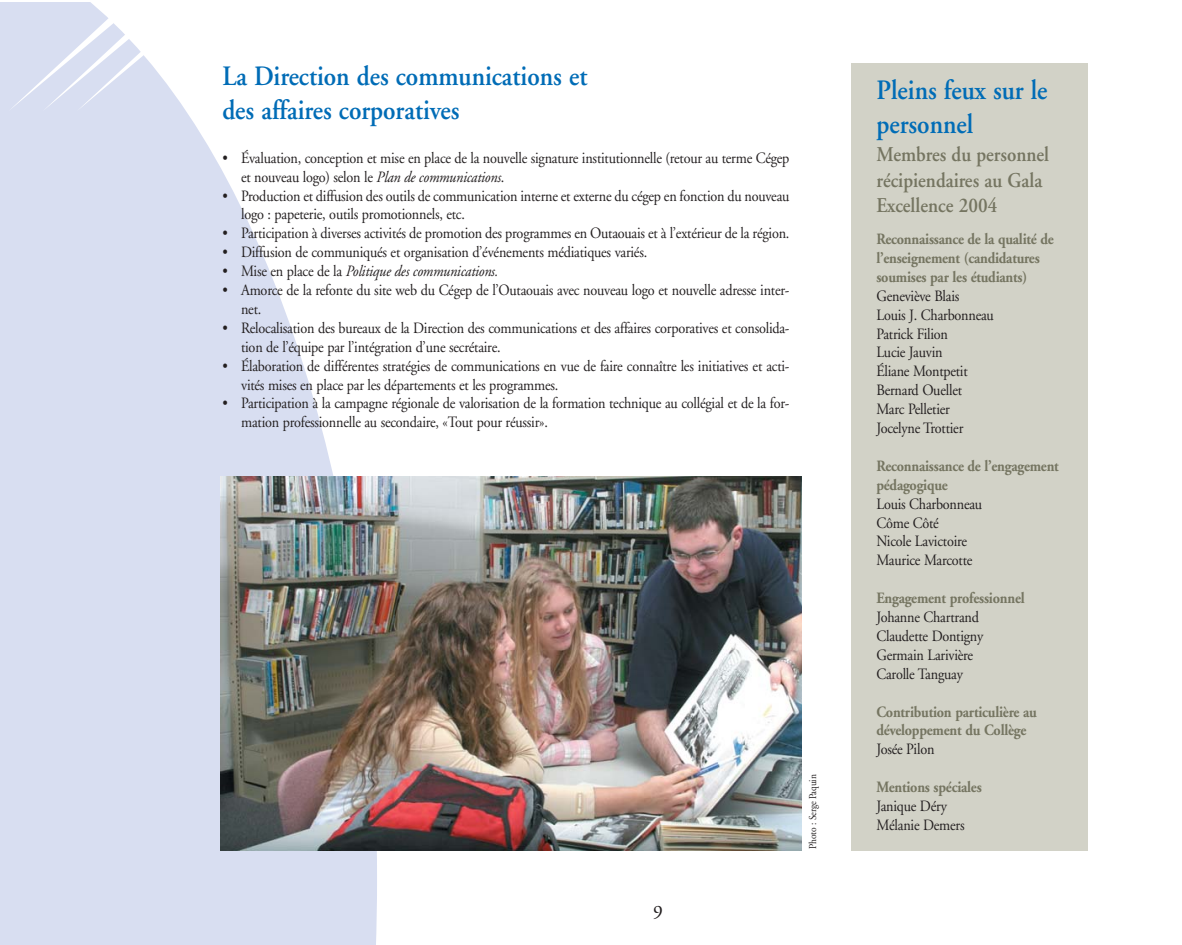
<style>
.page{position:relative;width:1182px;height:945px;background:#fff}
.page>*{position:absolute;margin:0;border:0;box-sizing:border-box;transform-origin:0 0}
.t1{font:600 28px/33.6px "Adobe Garamond";color:#006cb6;scale:.9 1}
.t2{font:600 21px/25.2px "Adobe Garamond";color:#757561;scale:.9 1}
.t3{font:21px "Adobe Garamond Exp";color:#231f20}
.t4{font:15.75px/18.9px "Adobe Garamond";letter-spacing:-.015em;color:#231f20;scale:.9 1}
.t5{font:700 15.75px/18.9px "Adobe Garamond";letter-spacing:-.015em;color:#757561;scale:.9 1}
.t6{font:italic 15.75px "Adobe Garamond";letter-spacing:-.015em;color:#231f20;scale:.9 1}
.t7{font:10.5px "Adobe Garamond";letter-spacing:-.015em;color:#231f20;scale:.9 1}
.s1{font-style:italic}
.s2{font-style:normal}
</style>
<div class="page">
<svg style="left:0;top:3px;width:377px;height:942px;fill:#d8def1"></svg>
<svg style="left:8px;top:3px;width:206px;height:108px"></svg>
<div style="left:850px;top:63px;width:237px;height:787px;background:#d2d2c7"></div>
<img style="left:220px;top:476px;width:581px;height:374px">
<h1 class="t1" style="left:222px;top:62px;width:407px">La Direction des communications et des affaires corporatives</h1>
<p class="t4" style="left:241px;top:150px;width:610px;text-indent:-19px">• Évaluation, conception et mise en place de la nouvelle signature institutionnelle (retour au terme Cégep et nouveau logo) selon le <span class="s1">Plan de communications</span>.</p>
<p class="t4" style="left:241px;top:188px;width:610px;text-indent:-19px">• Production et diffusion des outils de communication interne et externe du cégep en fonction du nouveau logo : papeterie, outils promotionnels, etc.</p>
<p class="t4" style="left:222px;top:225px;width:631px">• Participation à diverses activités de promotion des programmes en Outaouais et à l’extérieur de la région.</p>
<p class="t4" style="left:222px;top:244px;width:473px">• Diffusion de communiqués et organisation d’événements médiatiques variés.</p>
<p class="t6" style="left:222px;top:265px;width:308px"><span class="s2">• Mise en place de la</span> Politique des communications.</p>
<p class="t4" style="left:241px;top:282px;width:610px;text-indent:-19px">• Amorce de la refonte du site web du Cégep de l’Outaouais avec nouveau logo et nouvelle adresse inter&shy;net.</p>
<p class="t4" style="left:241px;top:320px;width:610px;text-indent:-19px">• Relocalisation des bureaux de la Direction des communications et des affaires corporatives et consolida&shy;tion de l’équipe par l’intégration d’une secrétaire.</p>
<p class="t4" style="left:241px;top:358px;width:610px;text-indent:-19px">• Élaboration de différentes stratégies de communications en vue de faire connaître les initiatives et acti&shy;vités mises en place par les départements et les programmes.</p>
<p class="t4" style="left:241px;top:395px;width:610px;text-indent:-19px">• Participation à la campagne régionale de valorisation de la formation technique au collégial et de la for&shy;mation professionnelle au secondaire, «Tout pour réussir».</p>
<h2 class="t3" style="left:653px;top:900px;width:11px">9</h2>
<p class="t7" style="left:808px;top:849px;width:84px;rotate:-90deg">Photo : Serge Paquin</p>
<h1 class="t1" style="left:876px;top:76px;width:192px">Pleins feux sur le personnel</h1>
<h2 class="t2" style="left:876px;top:144px;width:193px">Membres du personnel récipiendaires au Gala<br>Excellence 2004</h2>
<p class="t5" style="left:876px;top:231px;width:198px">Reconnaissance de la qualité de l’enseignement (candidatures soumises par les étudiants)</p>
<p class="t4" style="left:876px;top:288px;width:132px">Geneviève Blais<br>Louis J. Charbonneau<br>Patrick Filion<br>Lucie Jauvin<br>Éliane Montpetit<br>Bernard Ouellet<br>Marc Pelletier<br>Jocelyne Trottier</p>
<p class="t5" style="left:876px;top:458px;width:204px">Reconnaissance de l’engagement pédagogique</p>
<p class="t4" style="left:876px;top:496px;width:119px">Louis Charbonneau<br>Côme Côté<br>Nicole Lavictoire<br>Maurice Marcotte</p>
<p class="t5" style="left:876px;top:590px;width:166px">Engagement professionnel</p>
<p class="t4" style="left:876px;top:609px;width:120px">Johanne Chartrand<br>Claudette Dontigny<br>Germain Larivière<br>Carolle Tanguay</p>
<p class="t5" style="left:876px;top:704px;width:180px">Contribution particulière au développement du Collège</p>
<p class="t4" style="left:876px;top:741px;width:66px">Josée Pilon</p>
<p class="t5" style="left:876px;top:779px;width:118px">Mentions spéciales</p>
<p class="t4" style="left:876px;top:798px;width:100px">Janique Déry<br>Mélanie Demers</p>
</div>
